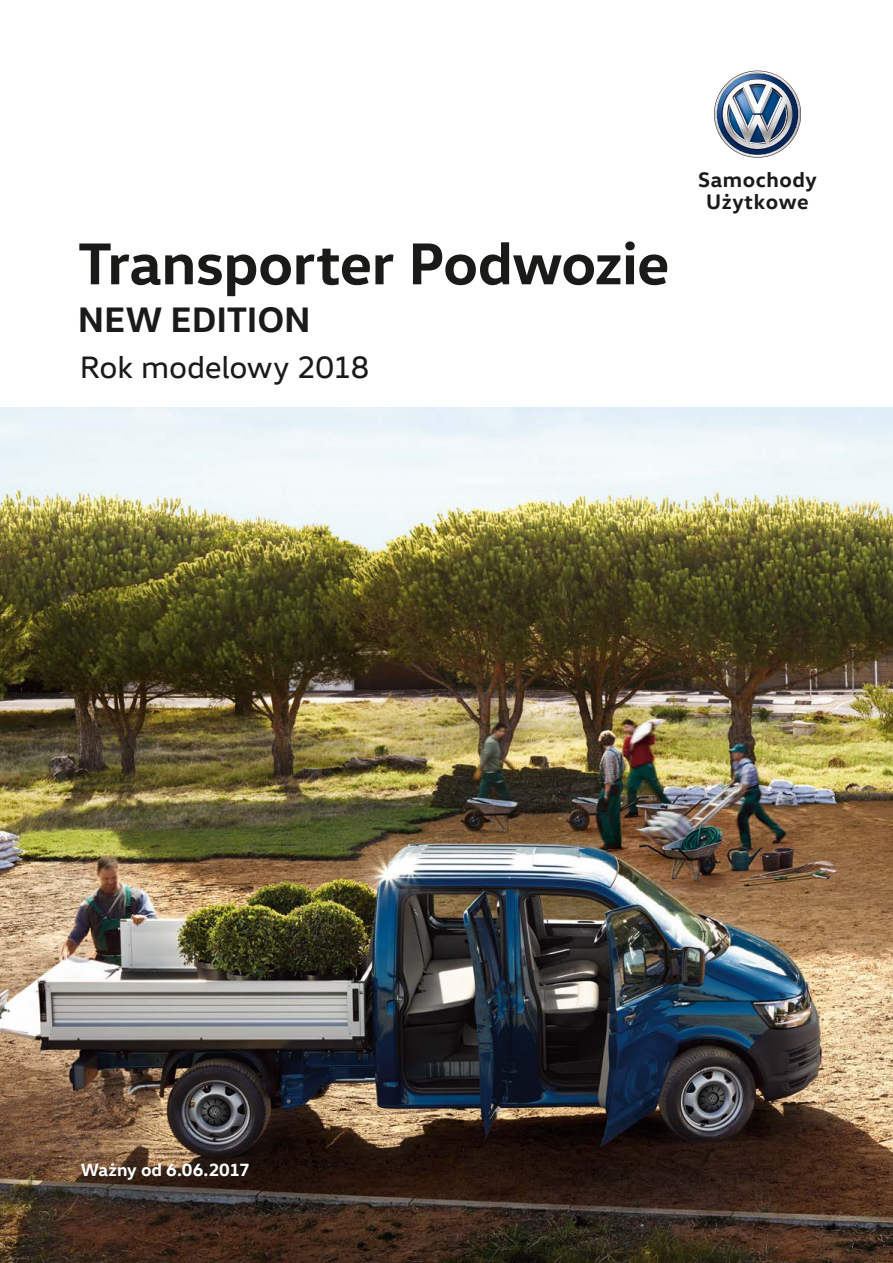
<style>
.page{position:relative;width:893px;height:1263px;background:#fff}
.page>*{position:absolute;margin:0;border:0;box-sizing:border-box;transform-origin:0 0}
.t1{font:700 60px "VW Head";letter-spacing:-.01em;color:#1a1a18}
.t2{font:700 36px "VW Head";letter-spacing:-.005em;color:#1a1a18}
.t3{font:31.5px "VW Head";letter-spacing:-.01em;color:#1a1a18}
.t4{font:700 21.3px/21.8px "VW Head";letter-spacing:.025em;color:#1a1a18;text-align:center}
.t5{font:700 18px "VW Head";color:#fff}
</style>
<div class="page">
<img style="left:0;top:407px;width:893px;height:856px">
<img style="left:714px;top:71px;width:87px;height:87px">
<p class="t1" style="left:78px;top:225px;width:593px">Transporter Podwozie</p>
<p class="t2" style="left:78px;top:296px;width:234px">NEW EDITION</p>
<p class="t3" style="left:80px;top:348px;width:291px">Rok modelowy 2018</p>
<p class="t4" style="left:698px;top:168px;width:120px">Samochody<br>Użytkowe</p>
<p class="t5" style="left:81px;top:1157px;width:170px">Ważny od 6.06.2017</p>
</div>
